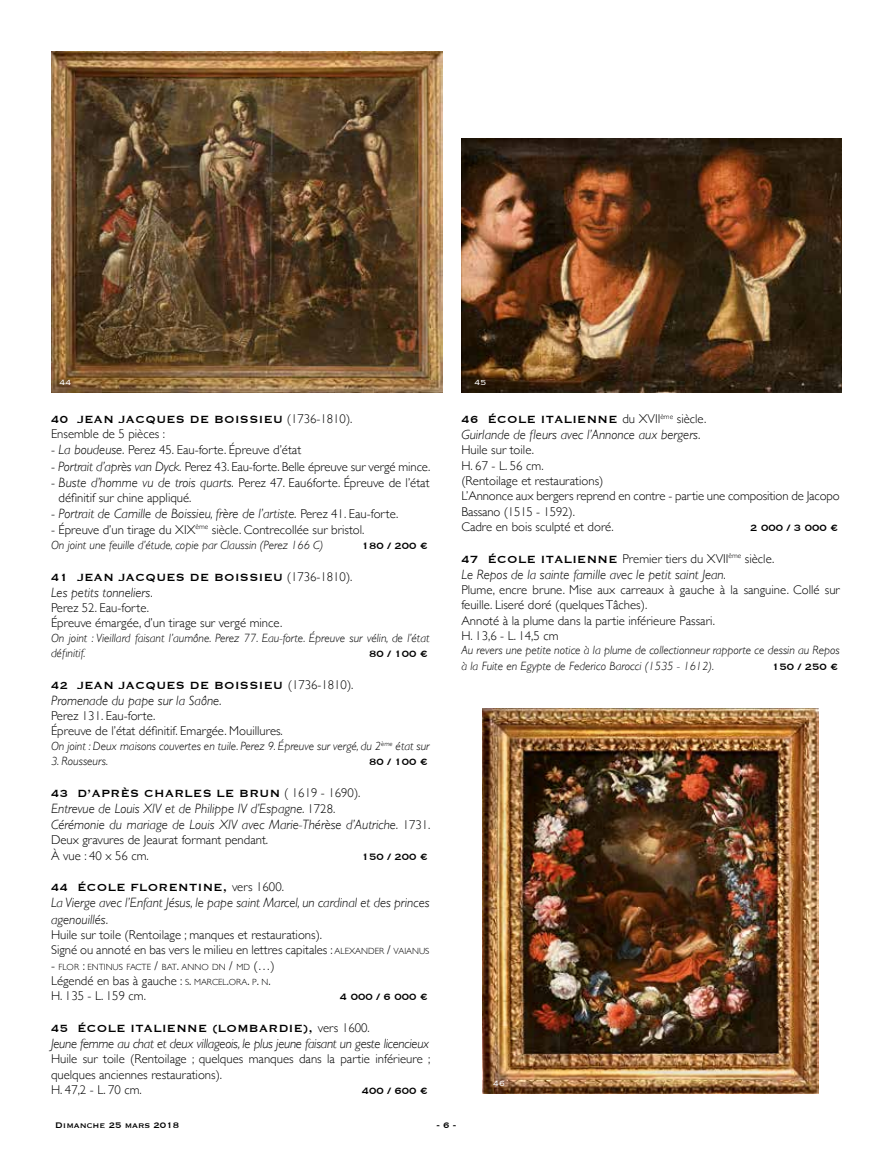
<style>
.page{position:relative;width:893px;height:1149px;background:#fff}
.page>*{position:absolute;margin:0;border:0;box-sizing:border-box;transform-origin:0 0}
.t1{font:italic 300 13.5px/16.2px "Gill Sans";color:#000}
.t2{font:13.5px "Copperplate";letter-spacing:.03em;color:#000}
.t3{font:italic 300 13.5px "Gill Sans";letter-spacing:-.02em;color:#000}
.t4{font:300 12.75px/15.3px "Gill Sans";color:#000}
.t5{font:italic 300 12px/15.3px "Gill Sans";color:#000}
.t6{font:12px "Copperplate";color:#000}
.t7{font:10.5px "Copperplate";color:#000}
.t8{font:300 9.75px "Copperplate";color:#fff}
.t9{font:300 8.85px "Gill Sans";color:#000}
.s1{font-family:"Gill Sans";font-weight:300;font-size:12.75px}
.s2{font-style:italic;font-size:13.5px}
.s3{font-style:normal;font-size:12.75px}
.s4{font-size:8.85px}
.s5{font-style:inherit}
.s6{font-size:12.75px}
.s7{font-family:"Copperplate";font-weight:400;font-size:13.5px}
</style>
<div class="page">
<img style="left:51px;top:52px;width:391px;height:340px">
<img style="left:461px;top:139px;width:380px;height:253px">
<img style="left:483px;top:708px;width:335px;height:385px">
<p class="t8" style="left:60px;top:376px;width:13px">44</p>
<p class="t8" style="left:474px;top:376px;width:13px">45</p>
<p class="t2" style="left:51px;top:410px;width:303px">40 JEAN JACQUES DE BOISSIEU <span class="s1">(1736-1810).</span></p>
<p class="t4" style="left:51px;top:425px;width:116px">Ensemble de 5 pièces :</p>
<p class="t4" style="left:51px;top:442px;width:252px">- <span class="s2">La boudeuse.</span> Perez 45. Eau-forte. Épreuve d’état</p>
<p class="t4" style="left:51px;top:458px;width:381px">- <span class="s2">Portrait d’après van Dyck.</span> Perez 43. Eau-forte. Belle épreuve sur vergé mince.</p>
<p class="t4" style="left:59px;top:474px;width:372px;text-indent:-8px">- <span class="s2">Buste d’homme vu de trois quarts.</span> Perez 47. Eau6forte. Épreuve de l’état définitif sur chine appliqué.</p>
<p class="t1" style="left:51px;top:505px;width:349px"><span class="s3">-</span> Portrait de Camille de Boissieu, frère de l’artiste. <span class="s3">Perez 41. Eau-forte.</span></p>
<p class="t4" style="left:51px;top:521px;width:315px">- Épreuve d’un tirage du XIX<sup>ème</sup> siècle. Contrecollée sur bristol.</p>
<p class="t5" style="left:51px;top:537px;width:274px">On joint une feuille d’étude, copie par Claussin (Perez 166 C)</p>
<p class="t6" style="left:362px;top:537px;width:67px">180 / 200 €</p>
<p class="t2" style="left:51px;top:568px;width:303px">41 JEAN JACQUES DE BOISSIEU <span class="s1">(1736-1810).</span></p>
<p class="t1" style="left:51px;top:584px;width:103px">Les petits tonneliers.</p>
<p class="t4" style="left:51px;top:599px;width:233px">Perez 52. Eau-forte.<br>Épreuve émargée, d’un tirage sur vergé mince.</p>
<p class="t5" style="left:51px;top:630px;width:380px">On joint : Vieillard faisant l’aumône. Perez 77. Eau-forte. Épreuve sur vélin, de l’état définitif.</p>
<p class="t6" style="left:369px;top:645px;width:60px">80 / 100 €</p>
<p class="t2" style="left:51px;top:676px;width:304px">42 JEAN JACQUES DE BOISSIEU <span class="s1">(1736-1810).</span></p>
<p class="t1" style="left:51px;top:692px;width:172px">Promenade du pape sur la Saône.</p>
<p class="t4" style="left:51px;top:707px;width:233px">Perez 131. Eau-forte.<br>Épreuve de l’état définitif. Emargée. Mouillures.</p>
<p class="t5" style="left:51px;top:738px;width:380px">On joint : Deux maisons couvertes en tuile. Perez 9. Épreuve sur vergé, du 2<sup>ème</sup> état sur</p>
<p class="t5" style="left:51px;top:753px;width:59px">3. Rousseurs.</p>
<p class="t6" style="left:369px;top:753px;width:60px">80 / 100 €</p>
<p class="t2" style="left:51px;top:784px;width:311px">43 D’APRÈS CHARLES LE BRUN <span class="s1">( 1619 - 1690).</span></p>
<p class="t1" style="left:51px;top:800px;width:381px">Entrevue de Louis XIV et de Philippe IV d’Espagne. <span class="s3">1728.<br></span>Cérémonie du mariage de Louis XIV avec Marie-Thérèse d’Autriche. <span class="s3">1731.</span></p>
<p class="t4" style="left:51px;top:831px;width:219px">Deux gravures de Jeaurat formant pendant.<br>À vue : 40 x 56 cm.</p>
<p class="t6" style="left:362px;top:848px;width:67px">150 / 200 €</p>
<p class="t2" style="left:51px;top:878px;width:234px">44 ÉCOLE FLORENTINE, <span class="s1">vers 1600.</span></p>
<p class="t1" style="left:51px;top:894px;width:380px">La Vierge avec l’Enfant Jésus, le pape saint Marcel, un cardinal et des princes agenouillés.</p>
<p class="t4" style="left:51px;top:926px;width:380px">Huile sur toile (Rentoilage ; manques et restaurations).<br>Signé ou annoté en bas vers le milieu en lettres capitales : <span class="s4">ALEXANDER</span> <span class="s5">/</span> <span class="s4">VAIANUS</span></p>
<p class="t9" style="left:51px;top:959px;width:225px"><span class="s6">-</span> FLOR <span class="s6">:</span> ENTINUS FACTE <span class="s6">/</span> BAT<span class="s6">.</span> ANNO DN <span class="s6">/</span> MD <span class="s6">(…)</span></p>
<p class="t4" style="left:51px;top:972px;width:221px">Légendé en bas à gauche : <span class="s4">S</span><span class="s5">.</span> <span class="s4">MARCEL</span><span class="s5">.</span><span class="s4">ORA</span><span class="s5">.</span> <span class="s4">P</span><span class="s5">.</span> <span class="s4">N</span><span class="s5">.<br></span>H. 135 - L. 159 cm.</p>
<p class="t6" style="left:340px;top:988px;width:89px">4 000 / 6 000 €</p>
<p class="t2" style="left:51px;top:1018px;width:320px">45 ÉCOLE ITALIENNE (LOMBARDIE), <span class="s1">vers 1600.</span></p>
<p class="t3" style="left:51px;top:1035px;width:380px">Jeune femme au chat et deux villageois, le plus jeune faisant un geste licencieux</p>
<p class="t4" style="left:51px;top:1050px;width:381px">Huile sur toile (Rentoilage ; quelques manques dans la partie inférieure ; quelques anciennes restaurations).<br>H. 47,2 - L. 70 cm.</p>
<p class="t6" style="left:362px;top:1082px;width:67px">400 / 600 €</p>
<p class="t2" style="left:461px;top:410px;width:246px">46 ÉCOLE ITALIENNE <span class="s1">du XVII</span><sup>ème</sup> <span class="s1">siècle.</span></p>
<p class="t1" style="left:461px;top:426px;width:241px">Guirlande de fleurs avec l’Annonce aux bergers.</p>
<p class="t4" style="left:461px;top:442px;width:380px">Huile sur toile.<br>H. 67 - L. 56 cm.<br>(Rentoilage et restaurations)<br>L’Annonce aux bergers reprend en contre - partie une composition de Jacopo<br>Bassano (1515 - 1592).<br>Cadre en bois sculpté et doré.</p>
<p class="t6" style="left:750px;top:519px;width:89px">2 000 / 3 000 €</p>
<p class="t4" style="left:461px;top:550px;width:315px"><span class="s7">47 ÉCOLE ITALIENNE</span> Premier tiers du XVII<sup>ème</sup> siècle.</p>
<p class="t1" style="left:461px;top:566px;width:266px">Le Repos de la sainte famille avec le petit saint Jean.</p>
<p class="t4" style="left:461px;top:581px;width:380px">Plume, encre brune. Mise aux carreaux à gauche à la sanguine. Collé sur feuille. Liseré doré (quelques Tâches).<br>Annoté à la plume dans la partie inférieure Passari.<br>H. 13,6 - L. 14,5 cm</p>
<p class="t5" style="left:461px;top:642px;width:380px">Au revers une petite notice à la plume de collectionneur rapporte ce dessin au Repos à la Fuite en Egypte de Federico Barocci (1535 - 1612).</p>
<p class="t6" style="left:772px;top:658px;width:67px">150 / 250 €</p>
<p class="t8" style="left:493px;top:1076px;width:13px">46</p>
<p class="t7" style="left:55px;top:1117px;width:125px">Dimanche 25 mars 2018</p>
<p class="t7" style="left:437px;top:1117px;width:21px">- 6 -</p>
</div>
